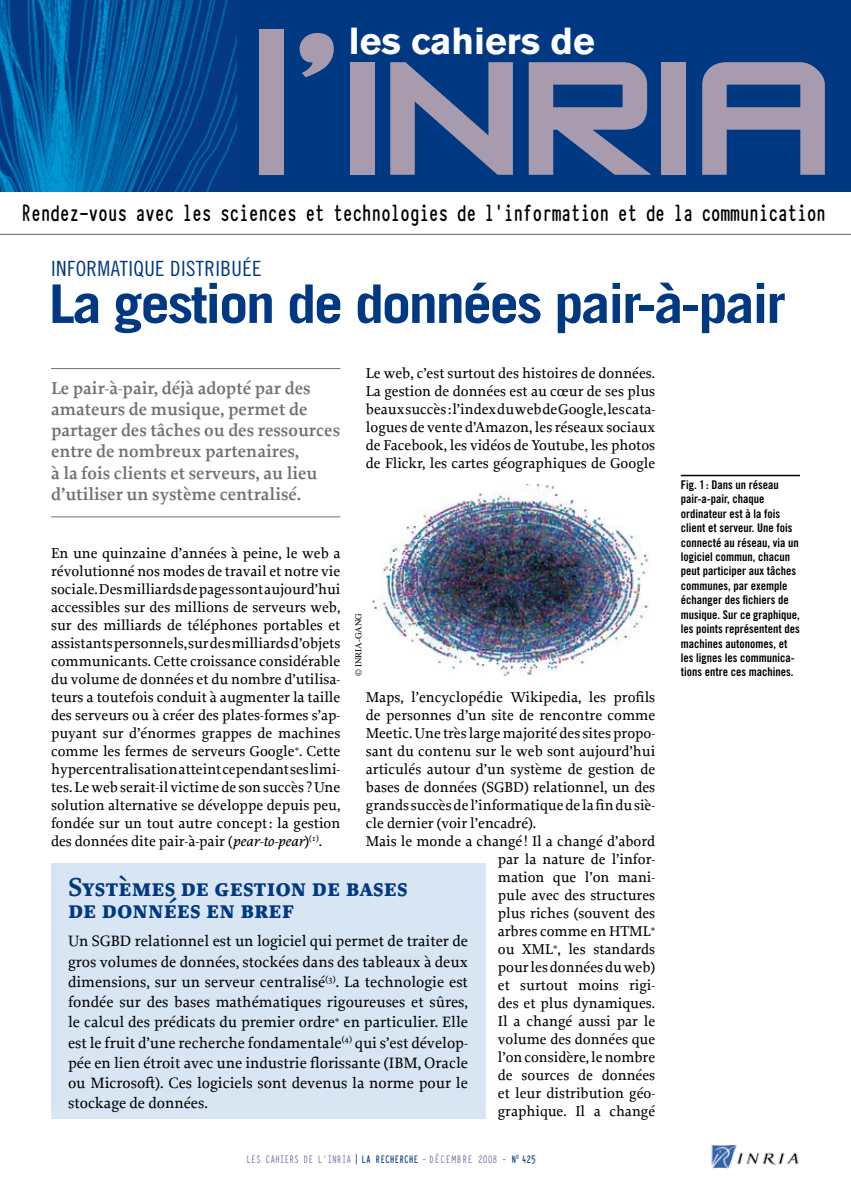
<style>
.page{position:relative;width:851px;height:1191px;background:#fff}
.page>*{position:absolute;margin:0;border:0;box-sizing:border-box;transform-origin:0 0}
.t1{font:191.7px "Zero Twos";letter-spacing:-.03em;color:#a89bae;scale:1.1 1}
.t2{font:700 53.25px "Trade Gothic";letter-spacing:-.04em;color:#003882;scale:1.1 1}
.t3{font:700 37.35px "Akzidenz Grotesk BE";color:#fff}
.t4{font:27px/21px "Proforma Bold SC";color:#003882}
.t5{font:700 26.25px "Typewriter Condensed";letter-spacing:-.045em;color:#000;scale:.9 1}
.t6{font:21px "Trade Gothic Cond Eighteen";letter-spacing:.02em;color:#003882}
.t7{font:600 18px/21px "Proforma";color:#707173}
.t8{font:15.75px/20.2px "Proforma";color:#000;text-align:justify}
.t9{font:15px/18px "Proforma";color:#000;text-align:justify}
.t10{font:12px/14.4px "Trade Gothic Bold Cond Twenty";color:#000}
.t11{font:700 12px "Typewriter Condensed";letter-spacing:-.01em;color:#003882;scale:.9 1}
.t12{font:12px "Typewriter Condensed";letter-spacing:-.01em;color:#63659f;scale:.9 1}
.t13{font:9px "Times";color:#000}
.s1{font-style:italic}
.s2{font-weight:400;color:#63659f}
</style>
<div class="page">
<img style="left:711px;top:1145px;width:88px;height:23px">
<hr style="left:51px;top:368px;width:289px;height:1px;background:#707173">
<hr style="left:51px;top:516px;width:289px;height:1px;background:#707173">
<div style="left:0;top:0;width:850px;height:191px;background:#003882"></div>
<img style="left:0;top:0;width:236px;height:191px">
<hr style="left:0;top:234px;width:850px;height:1px;background:#646567">
<div style="left:51px;top:863px;width:434px;height:255px;background:#d8e6f4"></div>
<img style="left:372px;top:485px;width:277px;height:191px">
<hr style="left:680px;top:475px;width:119px;height:1px;background:#000">
<h3 class="t3" style="left:349px;top:19px;width:247px">les cahiers de</h3>
<h1 class="t1" style="left:247px;top:25px;width:535px">l’INRIA</h1>
<h3 class="t5" style="left:21px;top:193px;width:896px">Rendez-vous avec les sciences et technologies de l’information et de la communication</h3>
<h3 class="t6" style="left:51px;top:256px;width:212px">INFORMATIQUE DISTRIBUÉE</h3>
<h2 class="t2" style="left:49px;top:271px;width:671px">La gestion de données pair-à-pair</h2>
<p class="t7" style="left:51px;top:378px;width:290px">Le pair-à-pair, déjà adopté par des amateurs de musique, permet de partager des tâches ou des ressources entre de nombreux partenaires,<br>à la fois clients et serveurs, au lieu d’utiliser un système centralisé.</p>
<p class="t9" style="left:366px;top:364px;width:291px">Le web, c’est surtout des histoires de données.<br>La gestion de données est au cœur de ses plus beaux succès: l’index du web de Google, les cata&shy;logues de vente d’Amazon, les réseaux sociaux de Facebook, les vidéos de Youtube, les photos de Flickr, les cartes géographiques de Google</p>
<p class="t9" style="left:51px;top:544px;width:291px">En une quinzaine d’années à peine, le web a révolutionné nos modes de travail et notre vie sociale. Des milliards de pages sont aujourd’hui accessibles sur des millions de serveurs web, sur des milliards de téléphones portables et assistants personnels, sur des milliards d’objets communicants. Cette croissance considérable du volume de données et du nombre d’utilisa&shy;teurs a toutefois conduit à augmenter la taille des serveurs ou à créer des plates-formes s’ap&shy;puyant sur d’énormes grappes de machines comme les fermes de serveurs Google<sup>*</sup>. Cette hypercentralisation atteint cependant ses limi&shy;tes. Le web serait-il victime de son succès ? Une solution alternative se développe depuis peu, fondée sur un tout autre concept: la gestion des données dite pair-à-pair (<span class="s1">pear-to-pear</span>)<sup>(1)</sup>.</p>
<p class="t13" style="left:353px;top:676px;width:64px;rotate:-90deg">© Inria-Gang</p>
<p class="t9" style="left:366px;top:688px;width:291px">Maps, l’encyclopédie Wikipedia, les profils</p>
<p class="t9" style="left:366px;top:706px;width:291px">de personnes d’un site de rencontre comme</p>
<p class="t9" style="left:366px;top:724px;width:291px">Meetic. Une très large majorité des sites propo-</p>
<p class="t9" style="left:366px;top:742px;width:291px">sant du contenu sur le web sont aujourd’hui</p>
<p class="t9" style="left:366px;top:760px;width:291px">articulés autour d’un système de gestion de</p>
<p class="t9" style="left:366px;top:778px;width:291px">bases de données (SGBD) relationnel, un des</p>
<p class="t9" style="left:366px;top:796px;width:291px">grands succès de l’informatique de la fin du siè-</p>
<p class="t9" style="left:366px;top:814px;width:172px">cle dernier (voir l’encadré).</p>
<p class="t9" style="left:366px;top:832px;width:291px">Mais le monde a changé ! Il a changé d’abord</p>
<p class="t9" style="left:497px;top:850px;width:159px">par la nature de l’infor-</p>
<p class="t9" style="left:497px;top:868px;width:159px">mation que l’on mani-</p>
<p class="t9" style="left:497px;top:886px;width:159px">pule avec des structures</p>
<p class="t9" style="left:497px;top:904px;width:159px">plus riches (souvent des</p>
<p class="t9" style="left:497px;top:922px;width:159px">arbres comme en HTML<sup>*</sup></p>
<p class="t9" style="left:497px;top:940px;width:159px">ou XML<sup>*</sup>, les standards</p>
<p class="t9" style="left:497px;top:958px;width:159px">pour les données du web)</p>
<p class="t9" style="left:497px;top:976px;width:159px">et surtout moins rigi-</p>
<p class="t9" style="left:497px;top:994px;width:159px">des et plus dynamiques.</p>
<p class="t9" style="left:497px;top:1012px;width:159px">Il a changé aussi par le</p>
<p class="t9" style="left:497px;top:1030px;width:159px">volume des données que</p>
<p class="t9" style="left:497px;top:1048px;width:159px">l’on considère, le nombre</p>
<p class="t9" style="left:497px;top:1066px;width:159px">de sources de données</p>
<p class="t9" style="left:497px;top:1084px;width:159px">et leur distribution géo-</p>
<p class="t9" style="left:497px;top:1102px;width:159px">graphique. Il a changé</p>
<h3 class="t4" style="left:68px;top:877px;width:341px">Systèmes de gestion de bases de données en bref</h3>
<p class="t8" style="left:68px;top:931px;width:401px">Un SGBD relationnel est un logiciel qui permet de traiter de gros volumes de données, stockées dans des tableaux à deux dimensions, sur un serveur centralisé<sup>(3)</sup>. La technologie est fondée sur des bases mathématiques rigoureuses et sûres, le calcul des prédicats du premier ordre<sup>*</sup> en particulier. Elle est le fruit d’une recherche fondamentale<sup>(4)</sup> qui s’est dévelop&shy;pée en lien étroit avec une industrie florissante (IBM, Oracle ou Microsoft). Ces logiciels sont devenus la norme pour le stockage de données.</p>
<p class="t12" style="left:246px;top:1150px;width:106px">LES CAHIERS DE L ’INRIA</p>
<p class="t11" style="left:361px;top:1150px;width:196px">la recherche <span class="s2">- DÉCEMBRE 2008 -</span> N<sup>0</sup> 425</p>
<p class="t10" style="left:680px;top:477px;width:121px">Fig. 1 : Dans un réseau pair-a-pair, chaque ordinateur est à la fois client et serveur. Une fois connecté au réseau, via un logiciel commun, chacun peut participer aux tâches communes, par exemple échanger des fichiers de musique. Sur ce graphique, les points représentent des machines autonomes, et les lignes les communica-</p>
<p class="t10" style="left:680px;top:664px;width:114px">tions entre ces machines.</p>
</div>
